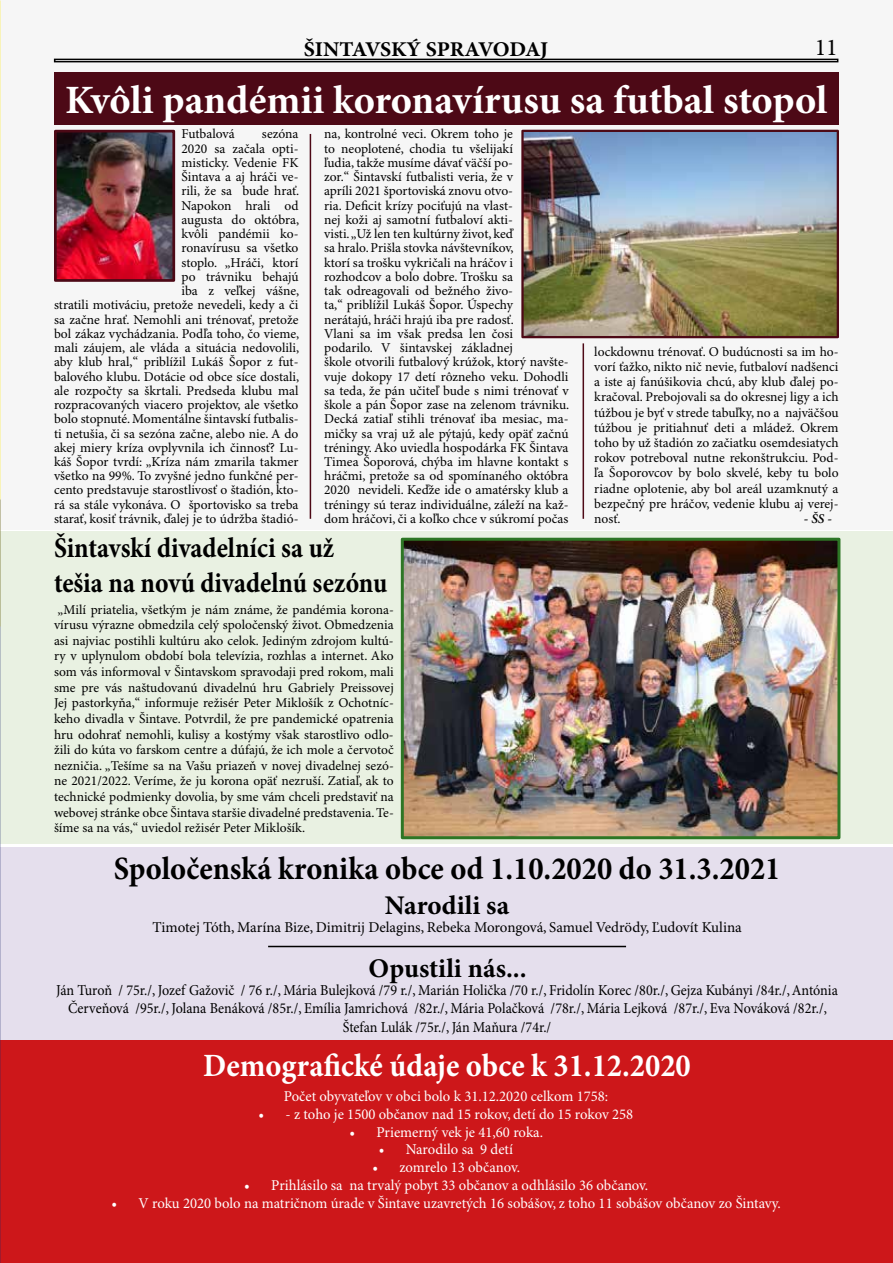
<style>
.page{position:relative;width:893px;height:1263px;background:#fff}
.page>*{position:absolute;margin:0;border:0;box-sizing:border-box;transform-origin:0 0}
.t1{font:700 40.2px "Minion Pro";letter-spacing:-.005em;color:#fff}
.t2{font:700 32.4px "Minion Pro";color:#000;scale:.94 1}
.t3{font:700 32.4px "Minion Pro";color:#fff;scale:.94 1}
.t4{font:700 28.5px/34.2px "Minion Pro";color:#000;scale:.9 1}
.t5{font:700 27px "Minion Pro";color:#000}
.t6{font:24px "Minion Pro";color:#000}
.t7{font:700 21px "Minion Pro";letter-spacing:-.015em;color:#000;scale:1.05 1}
.t8{font:15.15px/18.1px "Minion Pro";color:#000;text-align:center;scale:.93 1}
.t9{font:15px "Minion Pro";color:#fff}
.t10{font:15px "Minion Pro";letter-spacing:-.005em;color:#000}
.t11{font:13.5px/14.2px "Minion Pro";color:#000;text-align:justify}
.t12{font:italic 600 13.5px "Minion Pro";color:#000}
</style>
<div class="page">
<div style="left:0;top:847px;width:893px;height:193px;background:#e5dfed"></div>
<div style="left:0;top:531px;width:893px;height:313px;background:#e9f1e2"></div>
<div style="left:0;top:0;width:893px;height:529px;background:#f6f6f6"></div>
<div style="left:0;top:1040px;width:893px;height:223px;background:#cd171a"></div>
<hr style="left:268px;top:946px;width:358px;height:1px;background:#000">
<div style="left:54px;top:72px;width:785px;height:52px;background:#4d0916"></div>
<img style="left:405px;top:542px;width:431px;height:293px">
<div style="left:401px;top:538px;width:439px;height:301px;border:3px solid #2d7625"></div>
<img style="left:524px;top:133px;width:312px;height:202px">
<div style="left:521px;top:130px;width:318px;height:208px;border:2px solid #4d0916"></div>
<img style="left:58px;top:134px;width:113px;height:144px">
<div style="left:54px;top:130px;width:121px;height:152px;border:3px solid #4d0916"></div>
<hr style="left:310px;top:134px;width:1px;height:385px;background:#4d0916">
<hr style="left:583px;top:343px;width:1px;height:176px;background:#4d0916">
<div style="left:54px;top:59px;width:784px;height:3px;border:2px solid #000"></div>
<h3 class="t7" style="left:304px;top:37px;width:234px">ŠINTAVSKÝ SPRAVODAJ</h3>
<h3 class="t6" style="left:815px;top:33px;width:25px">11</h3>
<h1 class="t1" style="left:65px;top:76px;width:764px">Kvôli pandémii koronavírusu sa futbal stopol</h1>
<p class="t11" style="left:181px;top:127px;width:55px">Futbalová</p>
<p class="t11" style="left:54px;top:127px;width:247px;text-align:right">sezóna<br>2020 sa začala opti-<br>misticky. Vedenie FK<br>Šintava a aj hráči ve-<br>rili, že sa bude hrať.<br>Napokon hrali od<br>augusta do októbra,<br>kvôli pandémii ko-<br>ronavírusu sa všetko<br>stoplo. „Hráči, ktorí<br>po trávniku behajú<br>iba z veľkej vášne,<br>stratili motiváciu, pretože nevedeli, kedy a či sa začne hrať. Nemohli ani trénovať, pretože bol zákaz vychádzania. Podľa toho, čo vieme, mali záujem, ale vláda a situácia nedovolili, aby klub hral,“ priblížil Lukáš Šopor z fut&shy;balového klubu. Dotácie od obce síce dostali, ale rozpočty sa škrtali. Predseda klubu mal rozpracovaných viacero projektov, ale všetko bolo stopnuté. Momentálne šintavskí futbalis&shy;ti netušia, či sa sezóna začne, alebo nie. A do akej miery kríza ovplyvnila ich činnosť? Lu&shy;káš Šopor tvrdí: „Kríza nám zmarila takmer všetko na 99%. To zvyšné jedno funkčné per&shy;cento predstavuje starostlivosť o štadión, kto&shy;rá sa stále vykonáva. O športovisko sa treba starať, kosiť trávnik, ďalej je to údržba štadió-</p>
<p class="t11" style="left:324px;top:127px;width:247px;text-align:left">na, kontrolné veci. Okrem toho je<br>to neoplotené, chodia tu všelijakí<br>ľudia, takže musíme dávať väčší po-<br>zor.“ Šintavskí futbalisti veria, že v<br>apríli 2021 športoviská znovu otvo-<br>ria. Deficit krízy pociťujú na vlast-<br>nej koži aj samotní futbaloví akti-<br>visti. „Už len ten kultúrny život, keď<br>sa hralo. Prišla stovka návštevníkov,<br>ktorí sa trošku vykričali na hráčov i rozhodcov a bolo dobre. Trošku sa<br>tak odreagovali od bežného živo-<br>ta,“ priblížil Lukáš Šopor. Úspechy<br>nerátajú, hráči hrajú iba pre radosť.<br>Vlani sa im však predsa len čosi<br>podarilo. V šintavskej základnej<br>škole otvorili futbalový krúžok, ktorý navšte&shy;vuje dokopy 17 detí rôzneho veku. Dohodli sa teda, že pán učiteľ bude s nimi trénovať v škole a pán Šopor zase na zelenom trávniku.<br>Decká zatiaľ stihli trénovať iba mesiac, ma&shy;mičky sa vraj už ale pýtajú, kedy opäť začnú tréningy. Ako uviedla hospodárka FK Šintava Timea Šoporová, chýba im hlavne kontakt s hráčmi, pretože sa od spomínaného októbra 2020 nevideli. Keďže ide o amatérsky klub a tréningy sú teraz individuálne, záleží na kaž&shy;dom hráčovi, či a koľko chce v súkromí počas</p>
<h3 class="t4" style="left:54px;top:532px;width:372px">Šintavskí divadelníci sa už tešia na novú divadelnú sezónu</h3>
<p class="t11" style="left:54px;top:602px;width:341px;line-height:15.6px">„Milí priatelia, všetkým je nám známe, že pandémia korona&shy;vírusu výrazne obmedzila celý spoločenský život. Obmedzenia asi najviac postihli kultúru ako celok. Jediným zdrojom kultú&shy;ry v uplynulom období bola televízia, rozhlas a internet. Ako som vás informoval v Šintavskom spravodaji pred rokom, mali sme pre vás naštudovanú divadelnú hru Gabriely Preissovej Jej pastorkyňa,“ informuje režisér Peter Miklošík z Ochotníc&shy;keho divadla v Šintave. Potvrdil, že pre pandemické opatrenia hru odohrať nemohli, kulisy a kostýmy však starostlivo odlo&shy;žili do kúta vo farskom centre a dúfajú, že ich mole a červotoč nezničia. „Tešíme sa na Vašu priazeň v novej divadelnej sezó&shy;ne 2021/2022. Veríme, že ju korona opäť nezruší. Zatiaľ, ak to technické podmienky dovolia, by sme vám chceli predstaviť na webovej stránke obce Šintava staršie divadelné predstavenia. Te&shy;šíme sa na vás,“ uviedol režisér Peter Miklošík.</p>
<p class="t11" style="left:594px;top:345px;width:246px;line-height:15.1px">lockdownu trénovať. O budúcnosti sa im ho&shy;vorí ťažko, nikto nič nevie, futbaloví nadšenci a iste aj fanúšikovia chcú, aby klub ďalej po&shy;kračoval. Prebojovali sa do okresnej ligy a ich túžbou je byť v strede tabuľky, no a najväčšou túžbou je pritiahnuť deti a mládež. Okrem toho by už štadión zo začiatku osemdesiatych rokov potreboval nutne rekonštrukciu. Pod&shy;ľa Šoporovcov by bolo skvelé, keby tu bolo riadne oplotenie, aby bol areál uzamknutý a bezpečný pre hráčov, vedenie klubu aj verej&shy;nosť.</p>
<p class="t12" style="left:804px;top:511px;width:30px">- ŠS -</p>
<h2 class="t2" style="left:114px;top:850px;width:711px">Spoločenská kronika obce od 1.10.2020 do 31.3.2021</h2>
<h3 class="t5" style="left:385px;top:889px;width:126px">Narodili sa</h3>
<p class="t10" style="left:152px;top:918px;width:591px">Timotej Tóth, Marína Bize, Dimitrij Delagins, Rebeka Morongová, Samuel Vedrödy, Ľudovít Kulina</p>
<h3 class="t5" style="left:369px;top:952px;width:160px">Opustili nás...</h3>
<p class="t8" style="left:56px;top:982px;width:842px">Ján Turoň / 75r./, Jozef Gažovič / 76 r./, Mária Bulejková /79 r./, Marián Holička /70 r./, Fridolín Korec /80r./, Gejza Kubányi /84r./, Antónia<br>Červeňová /95r./, Jolana Benáková /85r./, Emília Jamrichová /82r./, Mária Polačková /78r./, Mária Lejková /87r./, Eva Nováková /82r./,<br>Štefan Lulák /75r./, Ján Maňura /74r./</p>
<h2 class="t3" style="left:203px;top:1046px;width:520px">Demografické údaje obce k 31.12.2020</h2>
<p class="t9" style="left:284px;top:1087px;width:326px">Počet obyvateľov v obci bolo k 31.12.2020 celkom 1758:</p>
<p class="t9" style="left:258px;top:1105px;width:376px">• - z toho je 1500 občanov nad 15 rokov, detí do 15 rokov 258</p>
<p class="t9" style="left:349px;top:1123px;width:195px">• Priemerný vek je 41,60 roka.</p>
<p class="t9" style="left:379px;top:1140px;width:136px">• Narodilo sa 9 detí</p>
<p class="t9" style="left:372px;top:1158px;width:149px">• zomrelo 13 občanov.</p>
<p class="t9" style="left:244px;top:1176px;width:406px">• Prihlásilo sa na trvalý pobyt 33 občanov a odhlásilo 36 občanov.</p>
<p class="t9" style="left:112px;top:1194px;width:671px">• V roku 2020 bolo na matričnom úrade v Šintave uzavretých 16 sobášov, z toho 11 sobášov občanov zo Šintavy.</p>
</div>
